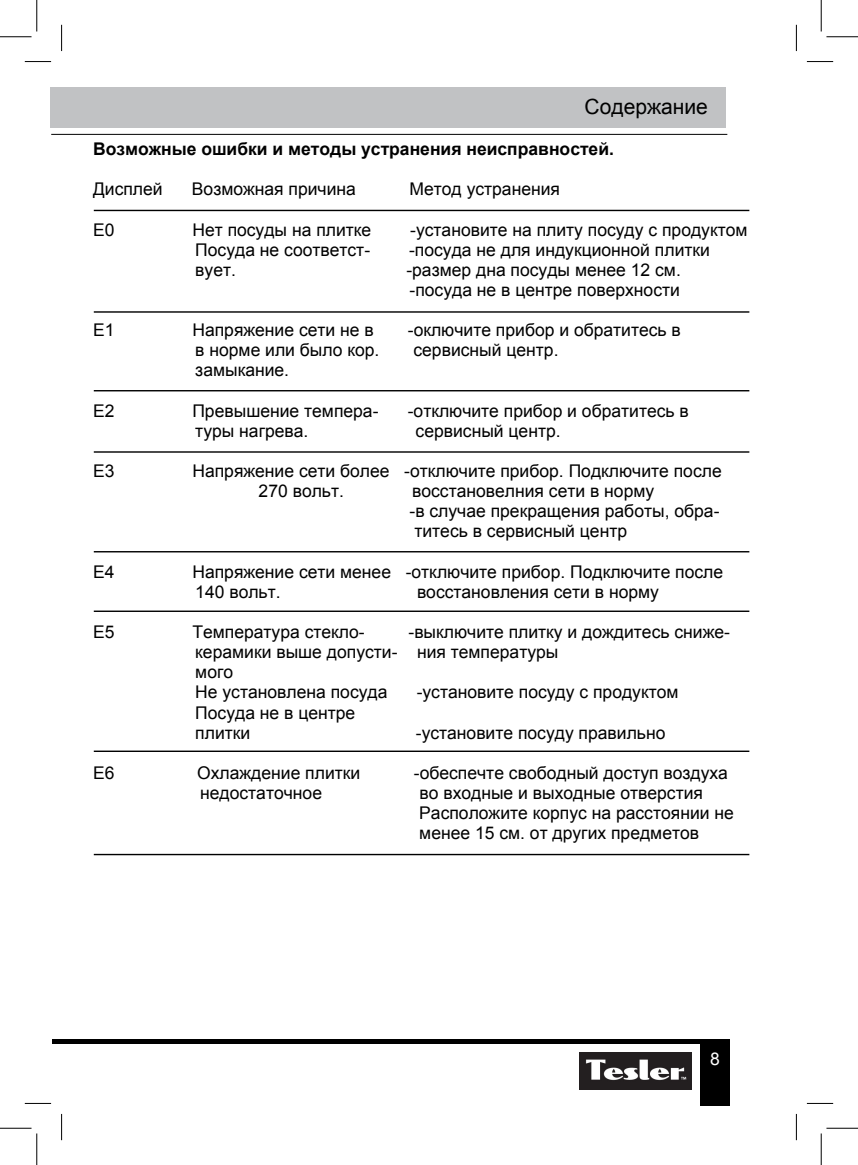
<style>
.page{position:relative;width:858px;height:1165px;background:#fff}
.page>*{position:absolute;margin:0;border:0;box-sizing:border-box;transform-origin:0 0}
.t1{font:21px "Arial";color:#000}
.t2{font:17.5px/20.1px "Arial";color:#000}
.t3{font:700 17.5px "Arial";color:#000}
.t4{font:17.5px "Arial";color:#fff}
</style>
<div class="page">
<svg style="left:25px;top:61px;width:26px;height:1px"></svg>
<svg style="left:806px;top:61px;width:26px;height:1px"></svg>
<svg style="left:25px;top:1103px;width:26px;height:1px"></svg>
<svg style="left:806px;top:1103px;width:26px;height:1px"></svg>
<svg style="left:61px;top:25px;width:1px;height:26px"></svg>
<svg style="left:61px;top:1114px;width:1px;height:26px"></svg>
<svg style="left:795px;top:25px;width:1px;height:26px"></svg>
<svg style="left:795px;top:1114px;width:1px;height:26px"></svg>
<hr style="left:0;top:36px;width:32px;height:1px;background:#000">
<hr style="left:826px;top:36px;width:31px;height:1px;background:#000">
<hr style="left:0;top:1128px;width:32px;height:1px;background:#000">
<hr style="left:826px;top:1128px;width:31px;height:1px;background:#000">
<hr style="left:36px;top:0;width:1px;height:32px;background:#000">
<hr style="left:36px;top:1133px;width:1px;height:32px;background:#000">
<hr style="left:820px;top:0;width:1px;height:32px;background:#000">
<hr style="left:820px;top:1133px;width:1px;height:32px;background:#000">
<div style="left:51px;top:88px;width:675px;height:40px;background:#c1c2c4"></div>
<hr style="left:51px;top:134px;width:676px;height:1px;background:#000">
<div style="left:52px;top:1039px;width:675px;height:5px;background:#000"></div>
<div style="left:699px;top:1039px;width:30px;height:67px;background:#000"></div>
<img style="left:579px;top:1052px;width:112px;height:37px">
<hr style="left:94px;top:210px;width:655px;height:1px;background:#000">
<hr style="left:94px;top:311px;width:655px;height:2px;background:#000">
<hr style="left:94px;top:390px;width:655px;height:1px;background:#000">
<hr style="left:94px;top:451px;width:655px;height:2px;background:#000">
<hr style="left:94px;top:551px;width:655px;height:1px;background:#000">
<hr style="left:94px;top:610px;width:655px;height:2px;background:#000">
<hr style="left:94px;top:750px;width:655px;height:2px;background:#000">
<hr style="left:94px;top:854px;width:655px;height:1px;background:#000">
<p class="t1" style="left:584px;top:99px;width:125px">Содержаниe</p>
<p class="t3" style="left:93px;top:142px;width:522px">Возможные ошибки и методы устранения неисправностей.</p>
<p class="t2" style="left:93px;top:181px;width:71px">Дисплей</p>
<p class="t2" style="left:192px;top:181px;width:165px">Возможная причина</p>
<p class="t2" style="left:409px;top:181px;width:152px">Метод устранения</p>
<p class="t2" style="left:93px;top:221px;width:23px">Е0</p>
<p class="t2" style="left:192px;top:221px;width:180px">Нет посуды на плитке</p>
<p class="t2" style="left:410px;top:221px;width:338px">-установите на плиту посуду с продуктом</p>
<p class="t2" style="left:195px;top:241px;width:176px">Посуда не соответст-</p>
<p class="t2" style="left:409px;top:241px;width:302px">-посуда не для индукционной плитки</p>
<p class="t2" style="left:195px;top:261px;width:42px">вует.</p>
<p class="t2" style="left:406px;top:261px;width:276px">-размер дна посуды менее 12 см. -посуда не в центре поверхности</p>
<p class="t2" style="left:93px;top:322px;width:23px">Е1</p>
<p class="t2" style="left:192px;top:322px;width:183px">Напряжение сети не в</p>
<p class="t2" style="left:408px;top:322px;width:274px">-оключите прибор и обратитесь в</p>
<p class="t2" style="left:195px;top:342px;width:185px">в норме или было кор.</p>
<p class="t2" style="left:413px;top:342px;width:146px">сервисный центр.</p>
<p class="t2" style="left:195px;top:362px;width:95px">замыкание.</p>
<p class="t2" style="left:93px;top:402px;width:23px">Е2</p>
<p class="t2" style="left:192px;top:402px;width:188px">Превышение темпера-</p>
<p class="t2" style="left:407px;top:402px;width:282px">-отключите прибор и обратитесь в</p>
<p class="t2" style="left:195px;top:422px;width:115px">туры нагрева.</p>
<p class="t2" style="left:415px;top:422px;width:146px">сервисный центр.</p>
<p class="t2" style="left:93px;top:462px;width:23px">Е3</p>
<p class="t2" style="left:258px;top:462px;width:464px;text-indent:-66px">Напряжение сети более -отключите прибор. Подключите после<br>270 вольт.</p>
<p class="t2" style="left:409px;top:483px;width:311px">восстановелния сети в норму<br>-в случае прекращения работы, обра&shy;титесь в сервисный центр</p>
<p class="t2" style="left:93px;top:563px;width:23px">Е4</p>
<p class="t2" style="left:192px;top:563px;width:532px">Напряжение сети менее -отключите прибор. Подключите после<br>140 вольт.</p>
<p class="t2" style="left:417px;top:583px;width:243px">восстановления сети в норму</p>
<p class="t2" style="left:93px;top:623px;width:23px">Е5</p>
<p class="t2" style="left:192px;top:623px;width:174px">Температура стекло-</p>
<p class="t2" style="left:195px;top:623px;width:536px;text-indent:213px">-выключите плитку и дождитесь сниже&shy;керамики выше допусти- ния температуры<br>мого<br>Не установлена посуда</p>
<p class="t2" style="left:416px;top:684px;width:263px">-установите посуду с продуктом</p>
<p class="t2" style="left:195px;top:704px;width:161px">Посуда не в центре плитки</p>
<p class="t2" style="left:415px;top:724px;width:251px">-установите посуду правильно</p>
<p class="t2" style="left:93px;top:764px;width:23px">Е6</p>
<p class="t2" style="left:197px;top:764px;width:164px">Охлаждение плитки</p>
<p class="t2" style="left:414px;top:764px;width:315px">-обеспечте свободный доступ воздуха</p>
<p class="t2" style="left:200px;top:784px;width:123px">недостаточное</p>
<p class="t2" style="left:419px;top:784px;width:316px">во входные и выходные отверстия<br>Расположите корпус на расстоянии не менее 15 см. от других предметов</p>
<p class="t4" style="left:709px;top:1052px;width:11px">8</p>
</div>
